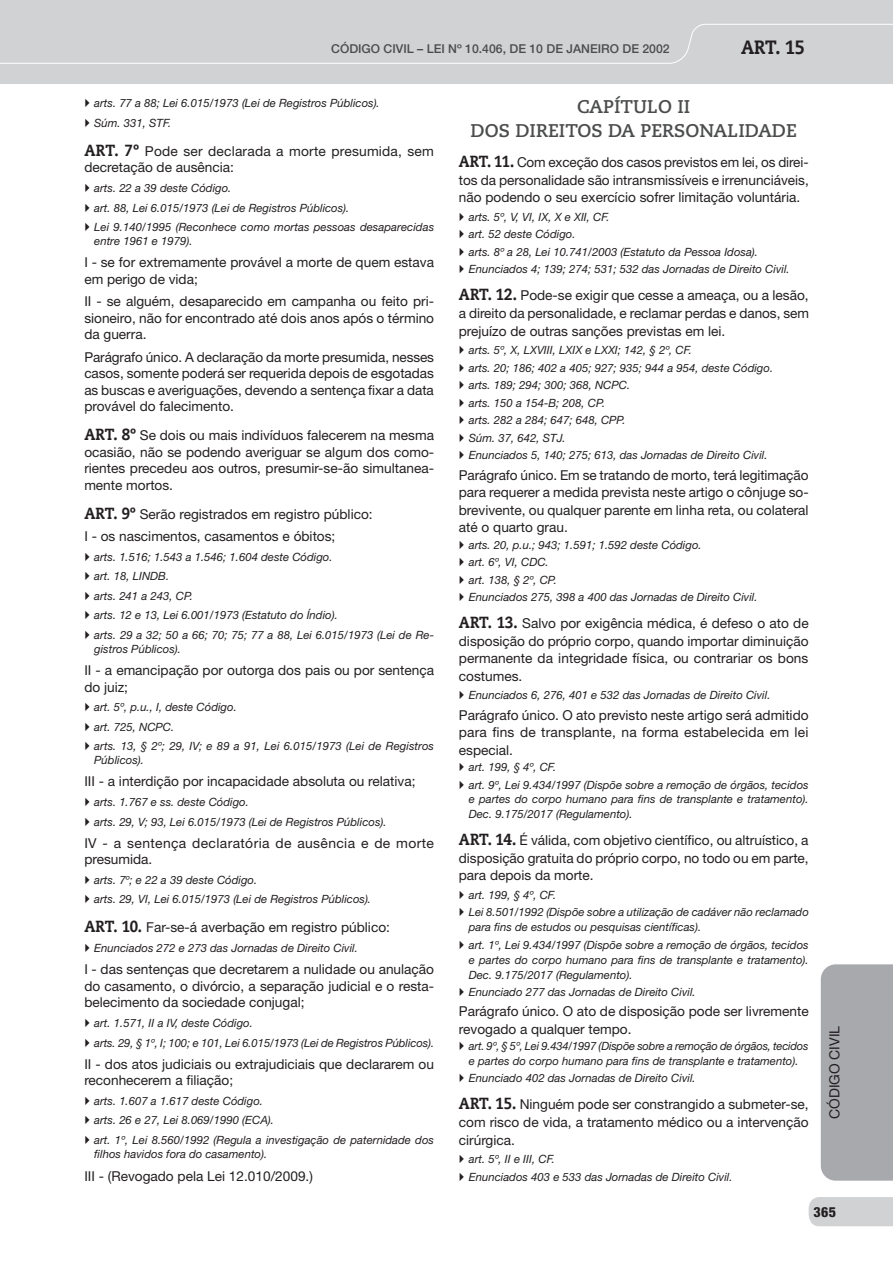
<style>
.page{position:relative;width:893px;height:1265px;background:#fff}
.page>*{position:absolute;margin:0;border:0;box-sizing:border-box;transform-origin:0 0}
.t1{font:800 19.25px "Caecilia LT Std";color:#231f20;scale:.88 1}
._03_capítulo{font:700 18.38px/23.3px "Caecilia LT Std";color:#4b4c4d;text-align:center}
.t2{font:14px "Helvetica Neue LT Std";color:#231f20}
.t3{font:800 condensed 14px "Helvetica Neue LT Std";color:#231f20}
._08_artigo{font:13.65px/17.5px "Helvetica Neue LT Std";color:#231f20;text-align:justify}
._08_artigo-2{font:13.65px/16.6px "Helvetica Neue LT Std";letter-spacing:.025em;color:#231f20}
.t4{font:500 12.25px "Helvetica Neue LT Std";color:#4b4c4d}
.t5{font:italic 11.38px/14.9px "Helvetica Neue LT Std";color:#231f20}
.s1{font-family:"Caecilia LT Std";font-weight:800;font-size:16.1px}
</style>
<div class="page">
<div style="left:0;top:0;width:893px;height:84px;background:#d1d2d4"></div>
<svg style="left:0;top:24px;width:893px;height:40px"></svg>
<div style="left:809px;top:1197px;width:84px;height:29px;background:#d1d2d4"></div>
<div style="left:821px;top:964px;width:72px;height:217px;background:#a8a9ad"></div>
<p class="t4" style="left:331px;top:41px;width:340px">CÓDIGO CIVIL – LEI Nº 10.406, DE 10 DE JANEIRO DE 2002</p>
<h1 class="t1" style="left:741px;top:35px;width:74px">Art. 15</h1>
<p class="t5" style="left:94px;top:96px;width:287px">arts. 77 a 88; Lei 6.015/1973 (Lei de Registros Públicos).</p>
<p class="t5" style="left:94px;top:115px;width:79px">Súm. 331, STF.</p>
<p class="_08_artigo" style="left:84px;top:142px;width:351px;line-height:16.6px"><span class="s1">ART. 7º</span> Pode ser declarada a morte presumida, sem decretação de ausência:</p>
<p class="t5" style="left:94px;top:180px;width:139px">arts. 22 a 39 deste Código.</p>
<p class="t5" style="left:94px;top:200px;width:257px">art. 88, Lei 6.015/1973 (Lei de Registros Públicos).</p>
<p class="t5" style="left:94px;top:220px;width:341px;line-height:13.8px">Lei 9.140/1995 (Reconhece como mortas pessoas desaparecidas entre 1961 e 1979).</p>
<p class="_08_artigo" style="left:84px;top:254px;width:351px;line-height:16.6px">I ‑ se for extremamente provável a morte de quem estava em perigo de vida;</p>
<p class="_08_artigo" style="left:84px;top:293px;width:351px;line-height:16.6px">II ‑ se alguém, desaparecido em campanha ou feito pri‑ sioneiro, não for encontrado até dois anos após o término da guerra.</p>
<p class="_08_artigo" style="left:84px;top:348px;width:351px;line-height:16.6px">Parágrafo único. A declaração da morte presumida, nesses casos, somente poderá ser requerida depois de esgotadas as buscas e averiguações, devendo a sentença fixar a data provável do falecimento.</p>
<p class="_08_artigo" style="left:84px;top:427px;width:351px;line-height:16.6px"><span class="s1">ART. 8º</span> Se dois ou mais indivíduos falecerem na mesma ocasião, não se podendo averiguar se algum dos como‑ rientes precedeu aos outros, presumir‑se‑ão simultanea‑ mente mortos.</p>
<p class="_08_artigo" style="left:84px;top:505px;width:290px"><span class="s1">ART. 9º</span> Serão registrados em registro público:</p>
<p class="_08_artigo" style="left:84px;top:527px;width:253px">I ‑ os nascimentos, casamentos e óbitos;</p>
<p class="t5" style="left:94px;top:549px;width:240px">arts. 1.516; 1.543 a 1.546; 1.604 deste Código.</p>
<p class="t5" style="left:94px;top:569px;width:77px">art. 18, LINDB.</p>
<p class="t5" style="left:94px;top:588px;width:100px">arts. 241 a 243, CP.</p>
<p class="t5" style="left:94px;top:608px;width:245px">arts. 12 e 13, Lei 6.001/1973 (Estatuto do Índio).</p>
<p class="t5" style="left:94px;top:628px;width:341px;line-height:13.8px">arts. 29 a 32; 50 a 66; 70; 75; 77 a 88, Lei 6.015/1973 (Lei de Re&shy;gistros Públicos).</p>
<p class="_08_artigo" style="left:84px;top:662px;width:351px;line-height:16.6px">II ‑ a emancipação por outorga dos pais ou por sentença do juiz;</p>
<p class="t5" style="left:94px;top:699px;width:144px">art. 5º, p.u., I, deste Código.</p>
<p class="t5" style="left:94px;top:719px;width:82px">art. 725, NCPC.</p>
<p class="t5" style="left:94px;top:739px;width:341px;line-height:13.8px">arts. 13, § 2º; 29, IV; e 89 a 91, Lei 6.015/1973 (Lei de Registros<br>Públicos).</p>
<p class="_08_artigo" style="left:84px;top:773px;width:333px">III ‑ a interdição por incapacidade absoluta ou relativa;</p>
<p class="t5" style="left:94px;top:794px;width:156px">arts. 1.767 e ss. deste Código.</p>
<p class="t5" style="left:94px;top:814px;width:294px">arts. 29, V; 93, Lei 6.015/1973 (Lei de Registros Públicos).</p>
<p class="_08_artigo-2" style="left:84px;top:834px;width:351px">IV ‑ a sentença declaratória de ausência e de morte presumida.</p>
<p class="t5" style="left:94px;top:872px;width:165px">arts. 7º; e 22 a 39 deste Código.</p>
<p class="t5" style="left:94px;top:892px;width:278px">arts. 29, VI, Lei 6.015/1973 (Lei de Registros Públicos).</p>
<p class="_08_artigo" style="left:84px;top:919px;width:307px"><span class="s1">ART. 10.</span> Far‑se‑á averbação em registro público:</p>
<p class="t5" style="left:94px;top:940px;width:265px">Enunciados 272 e 273 das Jornadas de Direito Civil.</p>
<p class="_08_artigo" style="left:84px;top:961px;width:351px;line-height:16.6px">I ‑ das sentenças que decretarem a nulidade ou anulação do casamento, o divórcio, a separação judicial e o resta‑ belecimento da sociedade conjugal;</p>
<p class="t5" style="left:94px;top:1015px;width:160px">art. 1.571, II a IV, deste Código.</p>
<p class="t5" style="left:94px;top:1035px;width:341px">arts. 29, § 1º, I; 100; e 101, Lei 6.015/1973 (Lei de Registros Públicos).</p>
<p class="_08_artigo" style="left:84px;top:1055px;width:351px;line-height:16.6px">II ‑ dos atos judiciais ou extrajudiciais que declararem ou reconhecerem a filiação;</p>
<p class="t5" style="left:94px;top:1093px;width:170px">arts. 1.607 a 1.617 deste Código.</p>
<p class="t5" style="left:94px;top:1113px;width:181px">arts. 26 e 27, Lei 8.069/1990 (ECA).</p>
<p class="t5" style="left:94px;top:1133px;width:341px;line-height:13.8px">art. 1º, Lei 8.560/1992 (Regula a investigação de paternidade dos filhos havidos fora do casamento).</p>
<p class="_08_artigo" style="left:84px;top:1167px;width:230px">III ‑ (Revogado pela Lei 12.010/2009.)</p>
<p class="_03_capítulo" style="left:470px;top:96px;width:328px">CAPÍTULO II<br>DOS DIREITOS DA PERSONALIDADE</p>
<p class="_08_artigo" style="left:459px;top:153px;width:351px"><span class="s1">ART. 11.</span> Com exceção dos casos previstos em lei, os direi‑ tos da personalidade são intransmissíveis e irrenunciáveis, não podendo o seu exercício sofrer limitação voluntária.</p>
<p class="t5" style="left:469px;top:209px;width:142px">arts. 5º, V, VI, IX, X e XII, CF.</p>
<p class="t5" style="left:469px;top:227px;width:108px">art. 52 deste Código.</p>
<p class="t5" style="left:469px;top:244px;width:291px">arts. 8º a 28, Lei 10.741/2003 (Estatuto da Pessoa Idosa).</p>
<p class="t5" style="left:469px;top:262px;width:322px">Enunciados 4; 139; 274; 531; 532 das Jornadas de Direito Civil.</p>
<p class="_08_artigo" style="left:459px;top:287px;width:351px"><span class="s1">ART. 12.</span> Pode‑se exigir que cesse a ameaça, ou a lesão, a direito da personalidade, e reclamar perdas e danos, sem prejuízo de outras sanções previstas em lei.</p>
<p class="t5" style="left:469px;top:342px;width:225px">arts. 5º, X, LXVIII, LXIX e LXXI; 142, § 2º, CF.</p>
<p class="t5" style="left:469px;top:360px;width:306px">arts. 20; 186; 402 a 405; 927; 935; 944 a 954, deste Código.</p>
<p class="t5" style="left:469px;top:378px;width:163px">arts. 189; 294; 300; 368, NCPC.</p>
<p class="t5" style="left:469px;top:395px;width:138px">arts. 150 a 154-B; 208, CP.</p>
<p class="t5" style="left:469px;top:413px;width:158px">arts. 282 a 284; 647; 648, CPP.</p>
<p class="t5" style="left:469px;top:430px;width:98px">Súm. 37, 642, STJ.</p>
<p class="t5" style="left:469px;top:448px;width:300px">Enunciados 5, 140; 275; 613, das Jornadas de Direito Civil.</p>
<p class="_08_artigo" style="left:459px;top:466px;width:351px">Parágrafo único. Em se tratando de morto, terá legitimação para requerer a medida prevista neste artigo o cônjuge so‑ brevivente, ou qualquer parente em linha reta, ou colateral até o quarto grau.</p>
<p class="t5" style="left:469px;top:537px;width:234px">arts. 20, p.u.; 943; 1.591; 1.592 deste Código.</p>
<p class="t5" style="left:469px;top:554px;width:81px">art. 6º, VI, CDC.</p>
<p class="t5" style="left:469px;top:572px;width:90px">art. 138, § 2º, CP.</p>
<p class="t5" style="left:469px;top:590px;width:290px">Enunciados 275, 398 a 400 das Jornadas de Direito Civil.</p>
<p class="_08_artigo" style="left:459px;top:614px;width:351px"><span class="s1">ART. 13.</span> Salvo por exigência médica, é defeso o ato de disposição do próprio corpo, quando importar diminuição permanente da integridade física, ou contrariar os bons costumes.</p>
<p class="t5" style="left:469px;top:688px;width:303px">Enunciados 6, 276, 401 e 532 das Jornadas de Direito Civil.</p>
<p class="_08_artigo" style="left:459px;top:706px;width:351px">Parágrafo único. O ato previsto neste artigo será admitido para fins de transplante, na forma estabelecida em lei especial.</p>
<p class="t5" style="left:469px;top:759px;width:89px">art. 199, § 4º, CF.</p>
<p class="t5" style="left:469px;top:777px;width:341px;text-align:justify">art. 9º, Lei 9.434/1997 (Dispõe sobre a remoção de órgãos, tecidos e partes do corpo humano para fins de transplante e tratamento).<br>Dec. 9.175/2017 (Regulamento).</p>
<p class="_08_artigo" style="left:459px;top:831px;width:351px"><span class="s1">ART. 14.</span> É válida, com objetivo científico, ou altruístico, a disposição gratuita do próprio corpo, no todo ou em parte, para depois da morte.</p>
<p class="t5" style="left:469px;top:887px;width:89px">art. 199, § 4º, CF.</p>
<p class="t5" style="left:469px;top:905px;width:342px">Lei 8.501/1992 (Dispõe sobre a utilização de cadáver não reclamado para fins de estudos ou pesquisas científicas).</p>
<p class="t5" style="left:469px;top:937px;width:341px;text-align:justify">art. 1º, Lei 9.434/1997 (Dispõe sobre a remoção de órgãos, tecidos e partes do corpo humano para fins de transplante e tratamento).<br>Dec. 9.175/2017 (Regulamento).</p>
<p class="t5" style="left:469px;top:984px;width:228px">Enunciado 277 das Jornadas de Direito Civil.</p>
<p class="_08_artigo" style="left:459px;top:1003px;width:351px">Parágrafo único. O ato de disposição pode ser livremente revogado a qualquer tempo.</p>
<p class="t5" style="left:469px;top:1038px;width:341px">art. 9º, § 5º, Lei 9.434/1997 (Dispõe sobre a remoção de órgãos, tecidos e partes do corpo humano para fins de transplante e tratamento).</p>
<p class="t5" style="left:469px;top:1071px;width:228px">Enunciado 402 das Jornadas de Direito Civil.</p>
<p class="_08_artigo" style="left:459px;top:1096px;width:351px"><span class="s1">ART. 15.</span> Ninguém pode ser constrangido a submeter‑se, com risco de vida, a tratamento médico ou a intervenção cirúrgica.</p>
<p class="t5" style="left:469px;top:1151px;width:88px">art. 5º, II e III, CF.</p>
<p class="t5" style="left:469px;top:1169px;width:265px">Enunciados 403 e 533 das Jornadas de Direito Civil.</p>
<p class="t2" style="left:826px;top:1119px;width:95px;rotate:-90deg">CÓDIGO CIVIL</p>
<p class="t3" style="left:814px;top:1203px;width:24px">365</p>
</div>
